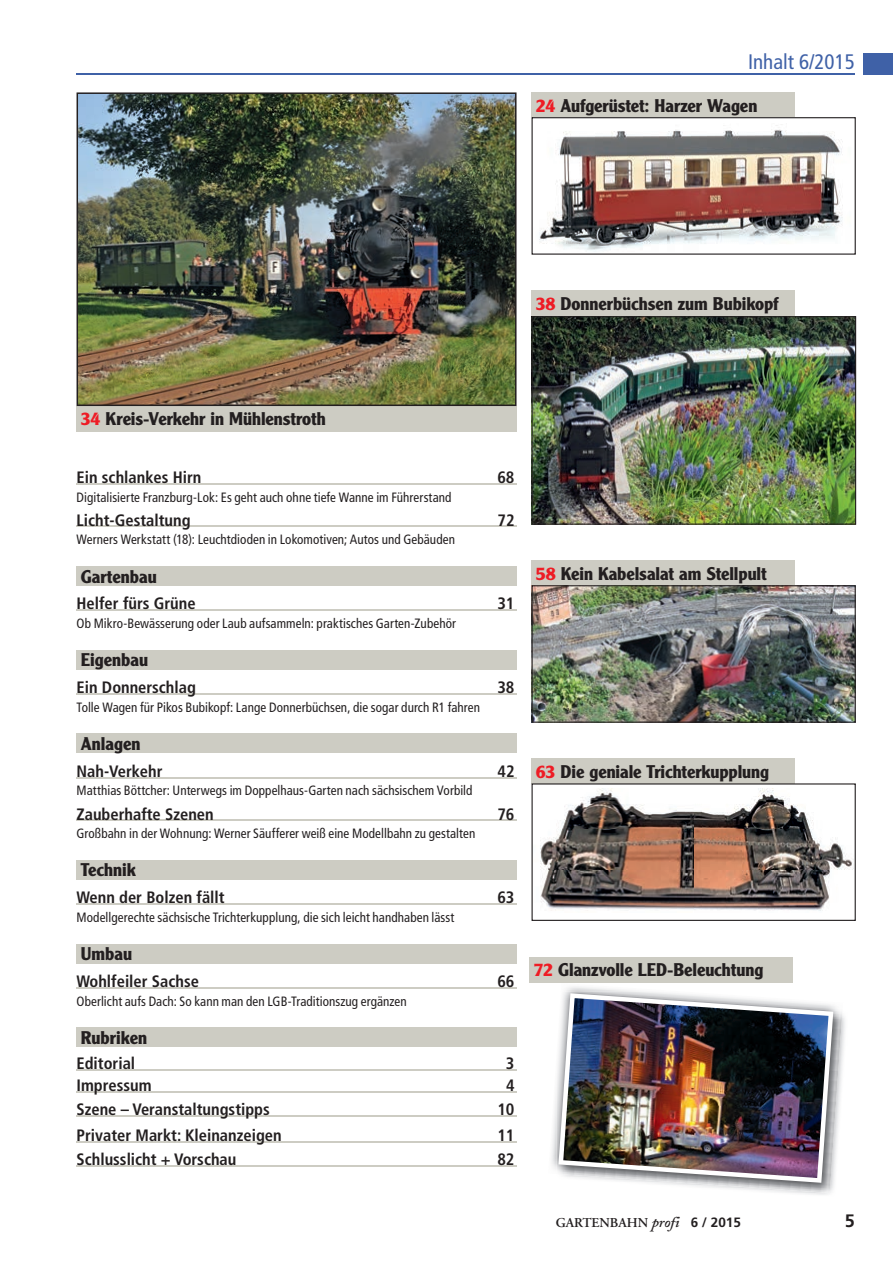
<style>
.page{position:relative;width:893px;height:1263px;background:#fff}
.page>*{position:absolute;margin:0;border:0;box-sizing:border-box;transform-origin:0 0}
.t1{font:condensed 21px "Frutiger LT";color:#3f61a7}
.t2{font:700 18px "Clearface Gothic LH";color:#231f20}
.t3{font:700 18px "Frutiger LT";color:#231f20}
.t4{font:700 condensed 16.5px "Frutiger LT";color:#231f20}
.t5{font:condensed 13.5px "Frutiger LT";letter-spacing:.005em;color:#231f20}
.t6{font:600 13.5px "Adobe Garamond Pro";color:#231f20}
.s1{color:#ee1c25}
.s2{font-family:"Adobe Caslon";font-style:italic;font-size:15px}
.s3{font-family:"Frutiger LT";font-weight:700}
</style>
<div class="page">
<div style="left:863px;top:53px;width:30px;height:22px;background:#3f61a7"></div>
<hr style="left:76px;top:73px;width:779px;height:2px;background:#3f61a7">
<hr style="left:77px;top:483px;width:440px;height:1px;background:#cdccc3">
<hr style="left:77px;top:526px;width:440px;height:1px;background:#cdccc3">
<div style="left:77px;top:566px;width:440px;height:20px;background:#cdccc3"></div>
<hr style="left:77px;top:609px;width:440px;height:2px;background:#cdccc3">
<div style="left:77px;top:650px;width:440px;height:19px;background:#cdccc3"></div>
<hr style="left:77px;top:693px;width:440px;height:2px;background:#cdccc3">
<div style="left:77px;top:734px;width:440px;height:19px;background:#cdccc3"></div>
<hr style="left:77px;top:777px;width:440px;height:1px;background:#cdccc3">
<hr style="left:77px;top:820px;width:440px;height:1px;background:#cdccc3">
<div style="left:77px;top:860px;width:440px;height:19px;background:#cdccc3"></div>
<hr style="left:77px;top:903px;width:440px;height:2px;background:#cdccc3">
<div style="left:77px;top:944px;width:440px;height:19px;background:#cdccc3"></div>
<hr style="left:77px;top:987px;width:440px;height:2px;background:#cdccc3">
<div style="left:77px;top:1028px;width:440px;height:19px;background:#cdccc3"></div>
<hr style="left:77px;top:1069px;width:440px;height:1px;background:#cdccc3">
<hr style="left:77px;top:1091px;width:440px;height:1px;background:#cdccc3">
<hr style="left:77px;top:1115px;width:440px;height:1px;background:#cdccc3">
<hr style="left:77px;top:1141px;width:440px;height:1px;background:#cdccc3">
<hr style="left:77px;top:1165px;width:440px;height:2px;background:#cdccc3">
<div style="left:77px;top:406px;width:440px;height:26px;background:#cdccc3"></div>
<div style="left:529px;top:957px;width:264px;height:25px;background:#cdccc3"></div>
<img style="left:551px;top:987px;width:82px;height:182px">
<img style="left:556px;top:991px;width:287px;height:202px">
<img style="left:558px;top:993px;width:275px;height:190px">
<div style="left:531px;top:92px;width:264px;height:26px;background:#cdccc3"></div>
<div style="left:531px;top:759px;width:264px;height:25px;background:#cdccc3"></div>
<div style="left:531px;top:560px;width:264px;height:26px;background:#cdccc3"></div>
<img style="left:531px;top:117px;width:325px;height:138px">
<svg style="left:531px;top:783px;width:325px;height:138px"></svg>
<img style="left:531px;top:585px;width:325px;height:138px">
<div style="left:532px;top:291px;width:263px;height:25px;background:#cdccc3"></div>
<img style="left:532px;top:316px;width:324px;height:209px">
<img style="left:77px;top:92px;width:439px;height:314px">
<h1 class="t1" style="left:748px;top:49px;width:108px">Inhalt 6/2015</h1>
<h2 class="t2" style="left:536px;top:95px;width:223px"><span class="s1">24</span> Aufgerüstet: Harzer Wagen</h2>
<h2 class="t2" style="left:536px;top:293px;width:244px"><span class="s1">38</span> Donnerbüchsen zum Bubikopf</h2>
<h2 class="t2" style="left:81px;top:408px;width:246px"><span class="s1">34</span> Kreis-Verkehr in Mühlenstroth</h2>
<p class="t4" style="left:77px;top:467px;width:126px">Ein schlankes Hirn</p>
<p class="t4" style="left:497px;top:467px;width:19px">68</p>
<p class="t5" style="left:77px;top:489px;width:376px">Digitalisierte Franzburg-Lok: Es geht auch ohne tiefe Wanne im Führerstand</p>
<p class="t4" style="left:77px;top:510px;width:116px">Licht-Gestaltung</p>
<p class="t4" style="left:497px;top:510px;width:19px">72</p>
<p class="t5" style="left:77px;top:531px;width:380px">Werners Werkstatt (18): Leuchtdioden in Lokomotiven; Autos und Gebäuden</p>
<h2 class="t2" style="left:81px;top:566px;width:77px">Gartenbau</h2>
<p class="t4" style="left:77px;top:594px;width:121px">Helfer fürs Grüne</p>
<p class="t4" style="left:497px;top:594px;width:19px">31</p>
<p class="t5" style="left:77px;top:615px;width:381px">Ob Mikro-Bewässerung oder Laub aufsammeln: praktisches Garten-Zubehör</p>
<h2 class="t2" style="left:81px;top:649px;width:69px">Eigenbau</h2>
<p class="t4" style="left:77px;top:678px;width:121px">Ein Donnerschlag</p>
<p class="t4" style="left:497px;top:678px;width:19px">38</p>
<p class="t5" style="left:77px;top:699px;width:405px">Tolle Wagen für Pikos Bubikopf: Lange Donnerbüchsen, die sogar durch R1 fahren</p>
<h2 class="t2" style="left:81px;top:733px;width:61px">Anlagen</h2>
<p class="t4" style="left:77px;top:761px;width:88px">Nah-Verkehr</p>
<p class="t4" style="left:497px;top:761px;width:19px">42</p>
<p class="t5" style="left:77px;top:783px;width:398px">Matthias Böttcher: Unterwegs im Doppelhaus-Garten nach sächsischem Vorbild</p>
<p class="t4" style="left:77px;top:804px;width:139px">Zauberhafte Szenen</p>
<p class="t4" style="left:497px;top:804px;width:19px">76</p>
<p class="t5" style="left:77px;top:825px;width:400px">Großbahn in der Wohnung: Werner Säufferer weiß eine Modellbahn zu gestalten</p>
<h2 class="t2" style="left:81px;top:860px;width:56px">Technik</h2>
<p class="t4" style="left:77px;top:888px;width:150px">Wenn der Bolzen fällt</p>
<p class="t4" style="left:497px;top:888px;width:19px">63</p>
<p class="t5" style="left:77px;top:909px;width:379px">Modellgerechte sächsische Trichterkupplung, die sich leicht handhaben lässt</p>
<h2 class="t2" style="left:81px;top:943px;width:53px">Umbau</h2>
<p class="t4" style="left:77px;top:972px;width:124px">Wohlfeiler Sachse</p>
<p class="t4" style="left:497px;top:972px;width:19px">66</p>
<p class="t5" style="left:77px;top:993px;width:332px">Oberlicht aufs Dach: So kann man den LGB-Traditionszug ergänzen</p>
<h2 class="t2" style="left:81px;top:1027px;width:68px">Rubriken</h2>
<p class="t4" style="left:77px;top:1053px;width:60px">Editorial</p>
<p class="t4" style="left:506px;top:1053px;width:10px">3</p>
<p class="t4" style="left:77px;top:1075px;width:77px">Impressum</p>
<p class="t4" style="left:506px;top:1075px;width:10px">4</p>
<p class="t4" style="left:77px;top:1099px;width:195px">Szene – Veranstaltungstipps</p>
<p class="t4" style="left:497px;top:1099px;width:19px">10</p>
<p class="t4" style="left:77px;top:1125px;width:207px">Privater Markt: Kleinanzeigen</p>
<p class="t4" style="left:497px;top:1125px;width:19px">11</p>
<p class="t4" style="left:77px;top:1150px;width:161px">Schlusslicht + Vorschau</p>
<p class="t4" style="left:497px;top:1150px;width:19px">82</p>
<h2 class="t2" style="left:536px;top:563px;width:232px"><span class="s1">58</span> Kein Kabelsalat am Stellpult</h2>
<h2 class="t2" style="left:536px;top:761px;width:235px"><span class="s1">63</span> Die geniale Trichterkupplung</h2>
<h2 class="t2" style="left:534px;top:959px;width:231px"><span class="s1">72</span> Glanzvolle LED-Beleuchtung</h2>
<p class="t6" style="left:556px;top:1214px;width:187px">GARTENBAHN <span class="s2">profi</span> <span class="s3">6 / 2015</span></p>
<h2 class="t3" style="left:845px;top:1210px;width:12px">5</h2>
</div>
